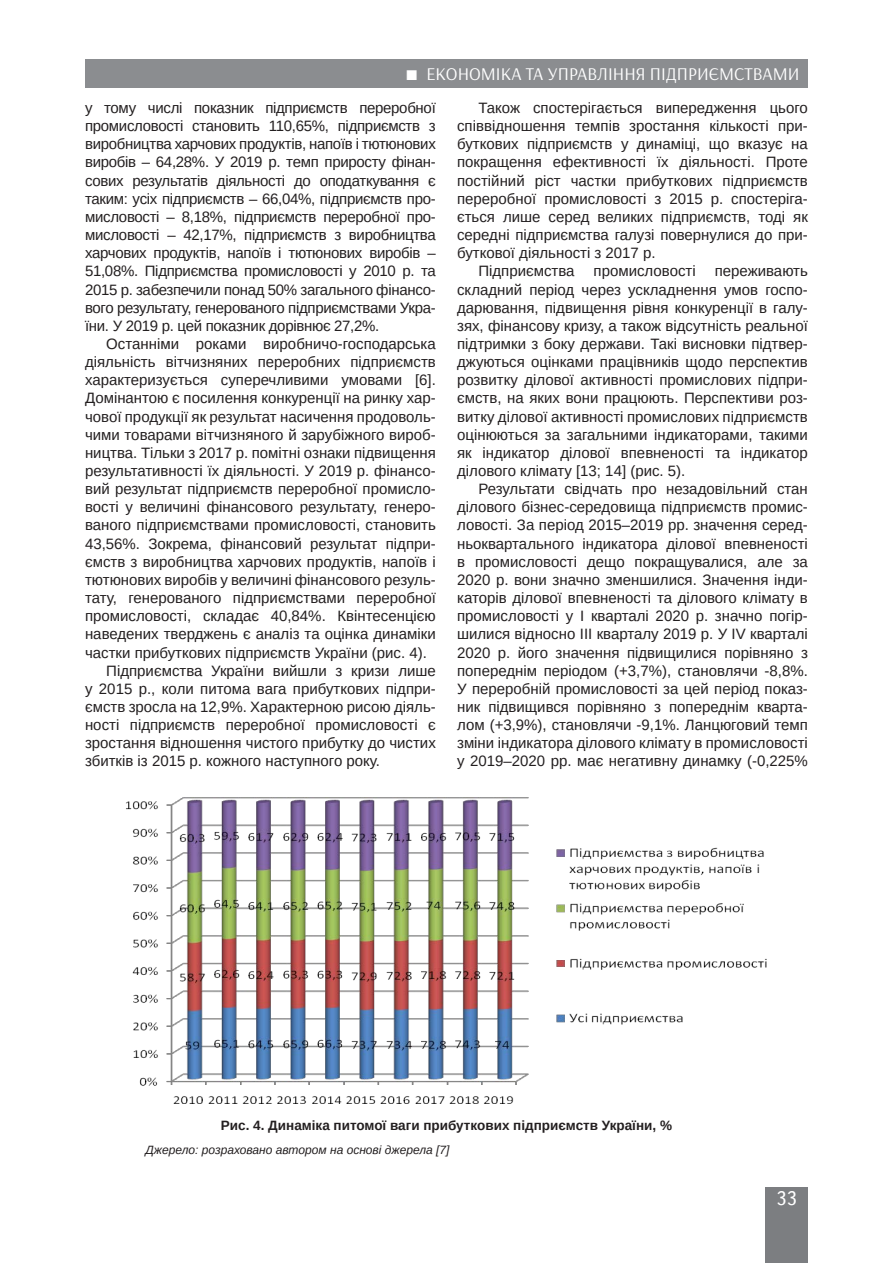
<style>
.page{position:relative;width:893px;height:1263px;background:#fff}
.page>*{position:absolute;margin:0;border:0;box-sizing:border-box;transform-origin:0 0}
.t1{font:19.5px "Ukrainian Text";color:#fff}
.t2{font:18px "Arsenal";color:#fff}
.Текст_основной_G{font:15px/18.1px "Arimo";color:#231f20;text-align:justify}
.Рисунок{font:700 13.5px "Arimo";color:#231f20}
.Джерело{font:italic 12px "Arimo";color:#231f20}
</style>
<div class="page">
<div style="left:765px;top:1187px;width:43px;height:76px;background:#7c7e81"></div>
<div style="left:85px;top:59px;width:723px;height:29px;background:#8b8d90"></div>
<img style="left:126px;top:797px;width:641px;height:306px">
<p class="t2" style="left:426px;top:63px;width:375px">ЕКОНОМІКА ТА УПРАВЛІННЯ ПІДПРИЄМСТВАМИ</p>
<p class="Текст_основной_G" style="left:85px;top:99px;width:352px">у тому числі показник підприємств переробної промисловості становить 110,65%, підприємств з виробництва харчових продуктів, напоїв і тютюнових виробів – 64,28%. У 2019 р. темп приросту фінан&shy;сових результатів діяльності до оподаткування є таким: усіх підприємств – 66,04%, підприємств про&shy;мисловості – 8,18%, підприємств переробної про&shy;мисловості – 42,17%, підприємств з виробництва харчових продуктів, напоїв і тютюнових виробів – 51,08%. Підприємства промисловості у 2010 р. та 2015 р. забезпечили понад 50% загального фінансо&shy;вого результату, генерованого підприємствами Укра&shy;їни. У 2019 р. цей показник дорівнює 27,2%.</p>
<p class="Текст_основной_G" style="left:85px;top:335px;width:352px;text-indent:21px">Останніми роками виробничо-господарська діяльність вітчизняних переробних підприємств характеризується суперечливими умовами [6].<br>Домінантою є посилення конкуренції на ринку хар&shy;чової продукції як результат насичення продоволь&shy;чими товарами вітчизняного й зарубіжного вироб&shy;ництва. Тільки з 2017 р. помітні ознаки підвищення результативності їх діяльності. У 2019 р. фінансо&shy;вий результат підприємств переробної промисло&shy;вості у величині фінансового результату, генеро&shy;ваного підприємствами промисловості, становить 43,56%. Зокрема, фінансовий результат підпри&shy;ємств з виробництва харчових продуктів, напоїв і тютюнових виробів у величині фінансового резуль&shy;тату, генерованого підприємствами переробної промисловості, складає 40,84%. Квінтесенцією наведених тверджень є аналіз та оцінка динаміки частки прибуткових підприємств України (рис. 4).</p>
<p class="Текст_основной_G" style="left:85px;top:661px;width:352px;text-indent:21px">Підприємства України вийшли з кризи лише у 2015 р., коли питома вага прибуткових підпри&shy;ємств зросла на 12,9%. Характерною рисою діяль&shy;ності підприємств переробної промисловості є зростання відношення чистого прибутку до чистих збитків із 2015 р. кожного наступного року.</p>
<p class="Текст_основной_G" style="left:457px;top:99px;width:352px;text-indent:21px">Також спостерігається випередження цього співвідношення темпів зростання кількості при&shy;буткових підприємств у динаміці, що вказує на покращення ефективності їх діяльності. Проте постійний ріст частки прибуткових підприємств переробної промисловості з 2015 р. спостеріга&shy;ється лише серед великих підприємств, тоді як середні підприємства галузі повернулися до при&shy;буткової діяльності з 2017 р.</p>
<p class="Текст_основной_G" style="left:478px;top:262px;width:98px">Підприємства</p>
<p class="Текст_основной_G" style="left:594px;top:262px;width:104px">промисловості</p>
<p class="Текст_основной_G" style="left:457px;top:262px;width:352px;text-indent:258px">переживають складний період через ускладнення умов госпо&shy;дарювання, підвищення рівня конкуренції в галу&shy;зях, фінансову кризу, а також відсутність реальної підтримки з боку держави. Такі висновки підтвер&shy;джуються оцінками працівників щодо перспектив розвитку ділової активності промислових підпри&shy;ємств, на яких вони працюють. Перспективи роз&shy;витку ділової активності промислових підприємств оцінюються за загальними індикаторами, такими як індикатор ділової впевненості та індикатор ділового клімату [13; 14] (рис. 5).</p>
<p class="Текст_основной_G" style="left:457px;top:480px;width:352px;text-indent:21px">Результати свідчать про незадовільний стан ділового бізнес-середовища підприємств промис&shy;ловості. За період 2015–2019 рр. значення серед&shy;ньоквартального індикатора ділової впевненості в промисловості дещо покращувалися, але за 2020 р. вони значно зменшилися. Значення інди&shy;каторів ділової впевненості та ділового клімату в промисловості у І кварталі 2020 р. значно погір&shy;шилися відносно ІІІ кварталу 2019 р. У ІV кварталі 2020 р. його значення підвищилися порівняно з попереднім періодом (+3,7%), становлячи -8,8%.<br>У переробній промисловості за цей період показ&shy;ник підвищився порівняно з попереднім кварта&shy;лом (+3,9%), становлячи -9,1%. Ланцюговий темп зміни індикатора ділового клімату в промисловості у 2019–2020 рр. має негативну динамку (-0,225%</p>
<p class="Рисунок" style="left:221px;top:1116px;width:453px">Рис. 4. Динаміка питомої ваги прибуткових підприємств України, %</p>
<p class="Джерело" style="left:145px;top:1142px;width:306px">Джерело: розраховано автором на основі джерела [7]</p>
<h1 class="t1" style="left:776px;top:1188px;width:22px">33</h1>
</div>
